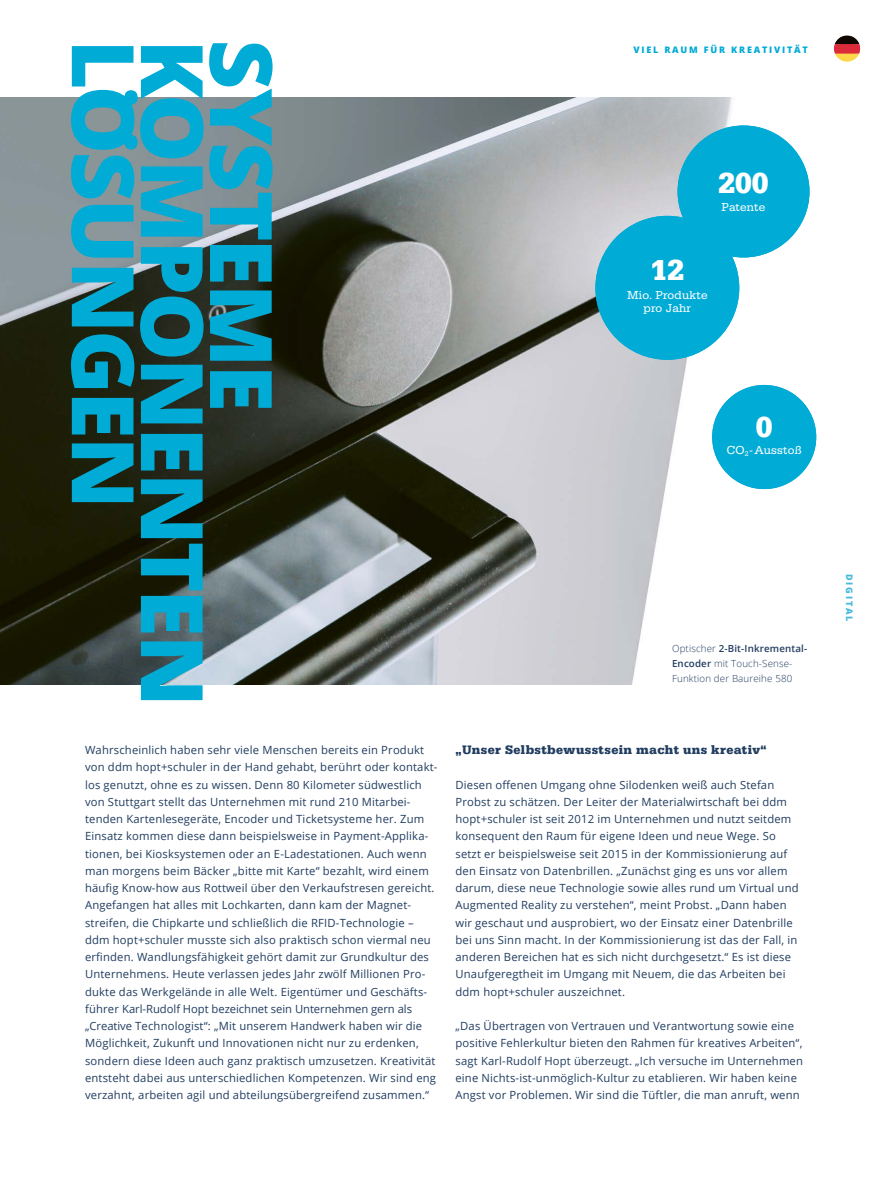
<style>
.page{position:relative;width:893px;height:1191px;background:#fff}
.page>*{position:absolute;margin:0;border:0;box-sizing:border-box;transform-origin:0 0}
.t1{font:700 30px "Serifa";color:#fff}
.t2{font:700 12.75px "Serifa";letter-spacing:.03em;color:#213d60}
.t3{font:12px/13.5px "Serifa";letter-spacing:.015em;color:#fff;text-align:center}
.t4{font:11.25px/17.2px "Open Sans";letter-spacing:.015em;color:#213d60}
.t5{font:300 9.75px/15px "Open Sans";letter-spacing:.015em;color:#213d60}
.t6{font:800 9px "Open Sans";letter-spacing:.2em;color:#00abd6}
.t7{font:800 9px "Open Sans";letter-spacing:.2em;color:#46b9de}
.s1{font-weight:600}
</style>
<div class="page">
<svg style="left:834px;top:35px;width:26px;height:27px"></svg>
<img style="left:0;top:98px;width:817px;height:587px">
<svg style="left:71px;top:43px;width:202px;height:657px;background:#337e8c"></svg>
<div style="left:712px;top:385px;width:104px;height:104px;background:#00abd6;border-radius:50%"></div>
<div style="left:677px;top:125px;width:132px;height:132px;background:#00abd6;border-radius:50%"></div>
<div style="left:595px;top:216px;width:144px;height:144px;background:#00abd6;border-radius:50%"></div>
<p class="t6" style="left:633px;top:43px;width:176px">VIEL RAUM FÜR KREATIVITÄT</p>
<h1 class="t1" style="left:718px;top:165px;width:52px">200</h1>
<p class="t3" style="left:722px;top:201px;width:45px">Patente</p>
<h1 class="t1" style="left:650px;top:252px;width:35px">12</h1>
<p class="t3" style="left:627px;top:288px;width:82px">Mio. Produkte pro Jahr</p>
<h1 class="t1" style="left:756px;top:409px;width:18px">0</h1>
<p class="t3" style="left:727px;top:443px;width:76px">CO<sub>2</sub> - Ausstoß</p>
<p class="t5" style="left:672px;top:641px;width:137px">Optischer <span class="s1">2-Bit-Inkremental-<br>Encoder</span> mit Touch-Sense-<br>Funktion der Baureihe 580</p>
<p class="t4" style="left:85px;top:741px;width:354px">Wahrscheinlich haben sehr viele Menschen bereits ein Produkt von ddm hopt+schuler in der Hand gehabt, berührt oder kontakt&shy;los genutzt, ohne es zu wissen. Denn 80 Kilometer südwestlich von Stuttgart stellt das Unternehmen mit rund 210 Mitarbei&shy;tenden Kartenlesegeräte, Encoder und Ticketsysteme her. Zum Einsatz kommen diese dann beispielsweise in Payment-Applika&shy;tionen, bei Kiosksystemen oder an E-Ladestationen. Auch wenn man morgens beim Bäcker „bitte mit Karte“ bezahlt, wird einem häufig Know-how aus Rottweil über den Verkaufstresen gereicht.<br>Angefangen hat alles mit Lochkarten, dann kam der Magnet&shy;streifen, die Chipkarte und schließlich die RFID-Technologie – ddm hopt+schuler musste sich also praktisch schon viermal neu erfinden. Wandlungsfähigkeit gehört damit zur Grundkultur des Unternehmens. Heute verlassen jedes Jahr zwölf Millionen Pro&shy;dukte das Werkgelände in alle Welt. Eigentümer und Geschäfts&shy;führer Karl-Rudolf Hopt bezeichnet sein Unternehmen gern als „Creative Technologist“: „Mit unserem Handwerk haben wir die Möglichkeit, Zukunft und Innovationen nicht nur zu erdenken, sondern diese Ideen auch ganz praktisch umzusetzen. Kreativität entsteht dabei aus unterschiedlichen Kompetenzen. Wir sind eng verzahnt, arbeiten agil und abteilungsübergreifend zusammen.“</p>
<p class="t2" style="left:455px;top:742px;width:313px">„Unser Selbstbewusstsein macht uns kreativ“</p>
<p class="t4" style="left:455px;top:775px;width:345px">Diesen offenen Umgang ohne Silodenken weiß auch Stefan Probst zu schätzen. Der Leiter der Materialwirtschaft bei ddm hopt+schuler ist seit 2012 im Unternehmen und nutzt seitdem konsequent den Raum für eigene Ideen und neue Wege. So setzt er beispielsweise seit 2015 in der Kommissionierung auf den Einsatz von Datenbrillen. „Zunächst ging es uns vor allem darum, diese neue Technologie sowie alles rund um Virtual und Augmented Reality zu verstehen“, meint Probst. „Dann haben wir geschaut und ausprobiert, wo der Einsatz einer Datenbrille bei uns Sinn macht. In der Kommissionierung ist das der Fall, in anderen Bereichen hat es sich nicht durchgesetzt.“ Es ist diese Unaufgeregtheit im Umgang mit Neuem, die das Arbeiten bei ddm hopt+schuler auszeichnet.</p>
<p class="t4" style="left:455px;top:1017px;width:349px">„Das Übertragen von Vertrauen und Verantwortung sowie eine positive Fehlerkultur bieten den Rahmen für kreatives Arbeiten“, sagt Karl-Rudolf Hopt überzeugt. „Ich versuche im Unternehmen eine Nichts-ist-unmöglich-Kultur zu etablieren. Wir haben keine Angst vor Problemen. Wir sind die Tüftler, die man anruft, wenn</p>
<p class="t7" style="left:856px;top:574px;width:49px;rotate:90deg">DIGITAL</p>
</div>
